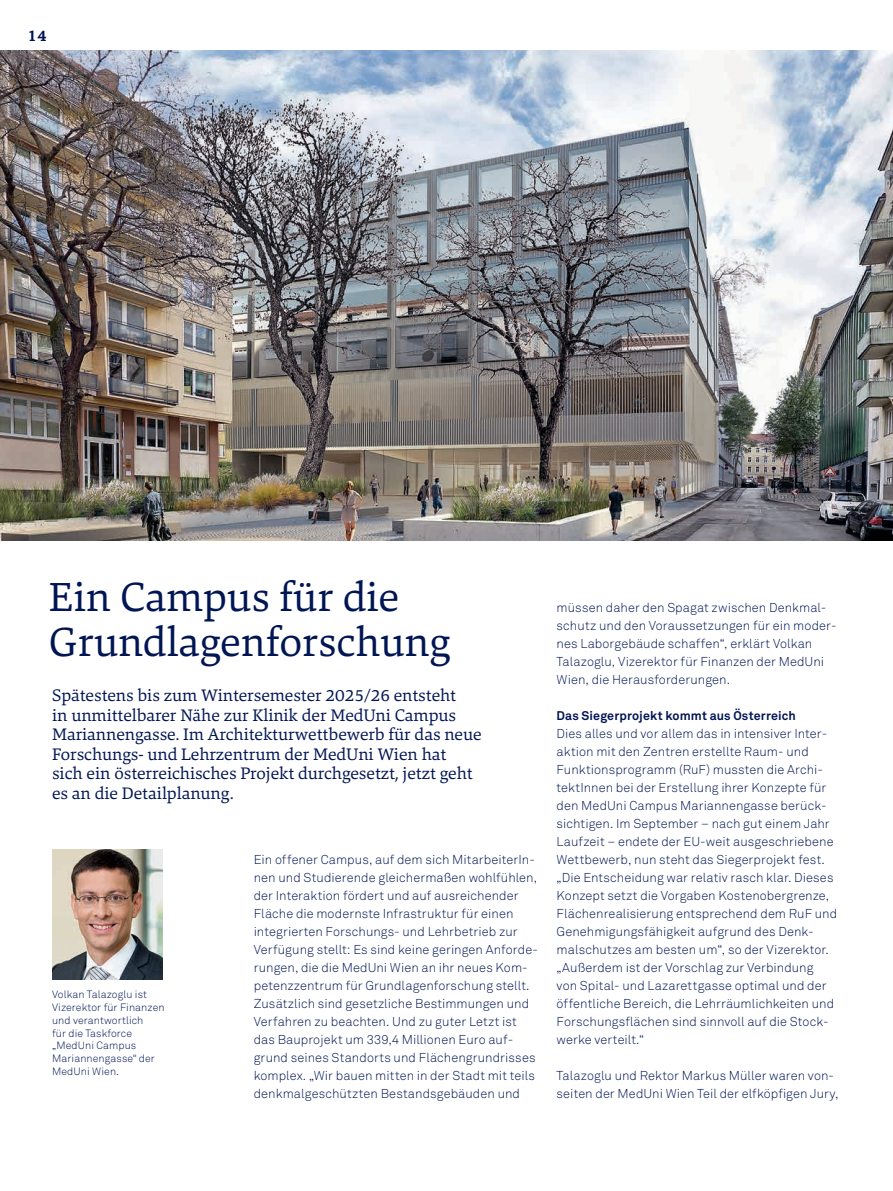
<style>
.page{position:relative;width:893px;height:1191px;background:#fff}
.page>*{position:absolute;margin:0;border:0;box-sizing:border-box;transform-origin:0 0}
.t1{font:42px/45px "Danton";color:#001554}
.t2{font:17.25px/19.5px "Danton";color:#001554}
.t3{font:700 16.5px "Danton";color:#001554}
.t4{font:300 12.75px/18px "Akkurat Pro";letter-spacing:.005em;color:#001554}
.t5{font:700 12.45px "Akkurat Pro";letter-spacing:.01em;color:#001554}
.t6{font:300 10.5px/12.8px "Akkurat Pro";letter-spacing:.01em;color:#001554}
</style>
<div class="page">
<img style="left:52px;top:849px;width:110px;height:130px">
<img style="left:0;top:51px;width:893px;height:489px">
<p class="t3" style="left:28px;top:25px;width:21px">14</p>
<h1 class="t1" style="left:49px;top:574px;width:403px">Ein Campus für die<br>Grundlagenforschung</h1>
<p class="t2" style="left:52px;top:685px;width:431px">Spätestens bis zum Wintersemester 2025/26 entsteht<br>in unmittelbarer Nähe zur Klinik der MedUni Campus Mariannengasse. Im Architekturwettbewerb für das neue Forschungs- und Lehrzentrum der MedUni Wien hat<br>sich ein österreichisches Projekt durchgesetzt, jetzt geht es an die Detailplanung.</p>
<p class="t6" style="left:52px;top:988px;width:114px">Volkan Talazoglu ist<br>Vizerektor für Finanzen und verantwortlich<br>für die Taskforce „MedUni Campus<br>Mariannengasse“ der<br>MedUni Wien.</p>
<p class="t4" style="left:254px;top:851px;width:286px">Ein offener Campus, auf dem sich MitarbeiterIn&shy;nen und Studierende gleichermaßen wohlfühlen, der Interaktion fördert und auf ausreichender Fläche die modernste Infrastruktur für einen integrierten Forschungs- und Lehrbetrieb zur Verfügung stellt: Es sind keine geringen Anforde&shy;rungen, die die MedUni Wien an ihr neues Kom&shy;petenzzentrum für Grundlagenforschung stellt.<br>Zusätzlich sind gesetzliche Bestimmungen und Verfahren zu beachten. Und zu guter Letzt ist das Bauprojekt um 339,4 Millionen Euro auf&shy;grund seines Standorts und Flächengrundrisses komplex. „Wir bauen mitten in der Stadt mit teils denkmalgeschützten Bestandsgebäuden und</p>
<p class="t4" style="left:557px;top:599px;width:282px">müssen daher den Spagat zwischen Denkmal&shy;schutz und den Voraussetzungen für ein moder&shy;nes Laborgebäude schaffen“, erklärt Volkan Talazoglu, Vizerektor für Finanzen der MedUni Wien, die Herausforderungen.</p>
<p class="t5" style="left:557px;top:708px;width:241px">Das Siegerprojekt kommt aus Österreich</p>
<p class="t4" style="left:557px;top:725px;width:282px">Dies alles und vor allem das in intensiver Inter&shy;aktion mit den Zentren erstellte Raum- und Funktionsprogramm (RuF) mussten die Archi&shy;tektInnen bei der Erstellung ihrer Konzepte für den MedUni Campus Mariannengasse berück&shy;sichtigen. Im September – nach gut einem Jahr Laufzeit – endete der EU-weit ausgeschriebene Wettbewerb, nun steht das Siegerprojekt fest. „Die Entscheidung war relativ rasch klar. Dieses Konzept setzt die Vorgaben Kostenobergrenze, Flächenrealisierung entsprechend dem RuF und Genehmigungsfähigkeit aufgrund des Denk&shy;malschutzes am besten um“, so der Vizerektor. „Außerdem ist der Vorschlag zur Verbindung von Spital- und Lazarettgasse optimal und der öffentliche Bereich, die Lehrräumlichkeiten und Forschungsflächen sind sinnvoll auf die Stock&shy;werke verteilt.“</p>
<p class="t4" style="left:557px;top:1067px;width:284px">Talazoglu und Rektor Markus Müller waren von&shy;seiten der MedUni Wien Teil der elfköpfigen Jury,</p>
</div>
